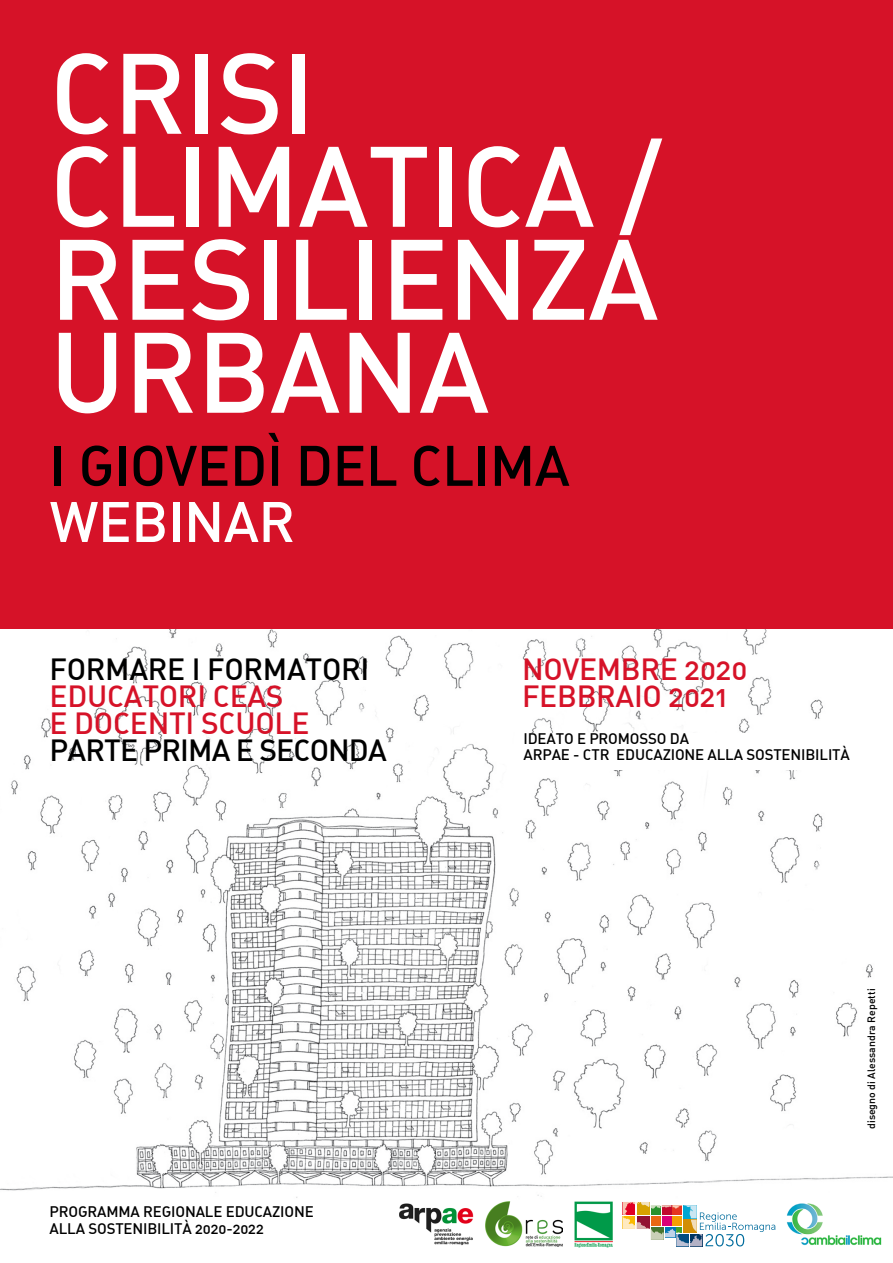
<style>
.page{position:relative;width:893px;height:1263px;background:#fff}
.page>*{position:absolute;margin:0;border:0;box-sizing:border-box;transform-origin:0 0}
.t1{font:500 112.35px/93px "DIN Alternate";letter-spacing:-.01em;color:#fff}
.t2{font:500 56.1px "DIN Alternate";letter-spacing:-.01em;color:#000}
.t3{font:500 56.1px "DIN Alternate";letter-spacing:-.01em;color:#fff}
.t4{font:500 30px/27px "DIN Alternate";letter-spacing:-.01em;color:#d61228}
.t5{font:500 30px "DIN Alternate";letter-spacing:-.02em;color:#000}
.t6{font:500 15px/16.5px "DIN Alternate";letter-spacing:-.01em;color:#000}
.t7{font:500 10.5px "DIN Alternate";color:#000}
</style>
<div class="page">
<img style="left:1px;top:629px;width:892px;height:588px">
<div style="left:50px;top:1206px;width:269px;height:37px;background:#fff"></div>
<div style="left:1px;top:0;width:892px;height:629px;background:#d61228"></div>
<div style="left:523px;top:733px;width:352px;height:36px;background:#fff"></div>
<img style="left:399px;top:1203px;width:74px;height:42px">
<svg style="left:622px;top:1202px;width:153px;height:44px"></svg>
<img style="left:485px;top:1201px;width:78px;height:46px">
<img style="left:786px;top:1202px;width:96px;height:44px">
<img style="left:574px;top:1201px;width:39px;height:46px">
<h1 class="t1" style="left:50px;top:43px;width:614px">CRISI<br>CLIMATICA /<br>RESILIENZA<br>URBANA</h1>
<h2 class="t2" style="left:50px;top:430px;width:522px">I GIOVEDÌ DEL CLIMA</h2>
<h2 class="t3" style="left:50px;top:486px;width:247px">WEBINAR</h2>
<h3 class="t5" style="left:50px;top:650px;width:321px">FORMARE I FORMATORI</h3>
<h3 class="t4" style="left:50px;top:681px;width:261px">EDUCATORI CEAS<br>E DOCENTI SCUOLE</h3>
<h3 class="t5" style="left:50px;top:731px;width:339px">PARTE PRIMA E SECONDA</h3>
<h3 class="t4" style="left:522px;top:654px;width:227px">NOVEMBRE 2020<br>FEBBRAIO 2021</h3>
<p class="t6" style="left:523px;top:729px;width:328px">IDEATO E PROMOSSO DA<br>ARPAE - CTR EDUCAZIONE ALLA SOSTENIBILITÀ</p>
<p class="t6" style="left:50px;top:1203px;width:266px">PROGRAMMA REGIONALE EDUCAZIONE<br>ALLA SOSTENIBILITÀ 2020-2022</p>
<p class="t7" style="left:865px;top:1129px;width:142px;rotate:-90deg">disegno di Alessandra Repetti</p>
</div>
